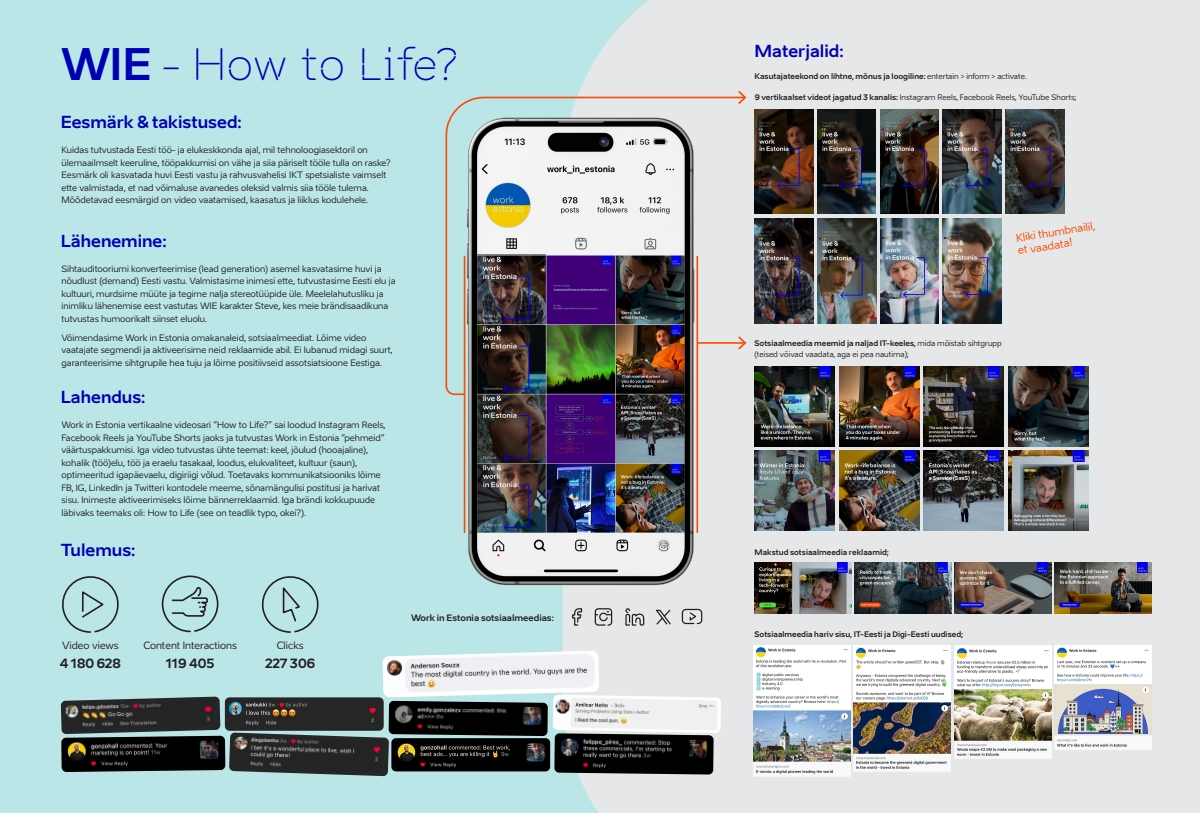
<style>
.page{position:relative;width:1200px;height:813px;background:#fff}
.page>*{position:absolute;margin:0;border:0;box-sizing:border-box;transform-origin:0 0}
.t1{font:43.12px "Aino Headline";color:#0000b4}
.t2{font:700 16.44px "Aino";color:#0000b4}
.t3{font:700 12.62px "Aino";color:#231f20}
.t4{font:10.62px/12.7px "Aino";color:#ff4800}
.t5{font:10px "Aino";color:#231f20}
.t6{font:8.75px/12.5px "Aino";color:#231f20}
.t7{font:700 8.75px "Aino";color:#231f20}
.t8{font:7.62px/11.2px "Aino";color:#231f20}
.t9{font:700 7.62px "Aino";color:#231f20}
.s1{font-family:"Aino";font-weight:700}
.s2{font-weight:400}
.s3{font-weight:700}
</style>
<div class="page">
<div style="left:0;top:0;width:1200px;height:812px;background:#bae6e8"></div>
<div style="left:563px;top:0;width:457px;height:812px;background:#e6e7e8"></div>
<div style="left:1020px;top:0;width:180px;height:812px;background:#e6e7e8"></div>
<img style="left:463px;top:396px;width:253px;height:209px">
<img style="left:943px;top:219px;width:59px;height:104px">
<img style="left:754px;top:109px;width:59px;height:105px">
<img style="left:818px;top:219px;width:59px;height:104px">
<img style="left:1006px;top:109px;width:58px;height:105px">
<img style="left:817px;top:109px;width:59px;height:105px">
<img style="left:943px;top:109px;width:59px;height:105px">
<img style="left:880px;top:109px;width:59px;height:105px">
<img style="left:880px;top:219px;width:59px;height:104px">
<img style="left:754px;top:219px;width:59px;height:104px">
<img style="left:755px;top:562px;width:97px;height:51px">
<img style="left:855px;top:562px;width:97px;height:51px">
<img style="left:955px;top:562px;width:97px;height:51px">
<img style="left:1054px;top:562px;width:98px;height:51px">
<svg style="left:61px;top:650px;width:660px;height:126px"></svg>
<img style="left:554px;top:695px;width:157px;height:36px">
<img style="left:686px;top:698px;width:33px;height:33px">
<svg style="left:62px;top:576px;width:57px;height:57px"></svg>
<svg style="left:161px;top:575px;width:58px;height:58px"></svg>
<svg style="left:261px;top:576px;width:58px;height:57px"></svg>
<img style="left:755px;top:450px;width:80px;height:80px">
<img style="left:839px;top:450px;width:80px;height:80px">
<img style="left:924px;top:450px;width:80px;height:80px">
<img style="left:1009px;top:450px;width:79px;height:80px">
<img style="left:755px;top:366px;width:80px;height:80px">
<img style="left:839px;top:366px;width:80px;height:80px">
<img style="left:924px;top:366px;width:80px;height:80px">
<img style="left:1008px;top:366px;width:80px;height:80px">
<hr style="left:464px;top:256px;width:1px;height:276px;background:#ff4800">
<hr style="left:697px;top:256px;width:1px;height:276px;background:#ff4800">
<img style="left:445px;top:96px;width:301px;height:300px">
<svg style="left:738px;top:91px;width:8px;height:13px"></svg>
<img style="left:753px;top:645px;width:97px;height:131px">
<img style="left:854px;top:645px;width:97px;height:126px">
<img style="left:1055px;top:645px;width:97px;height:104px">
<img style="left:954px;top:645px;width:97px;height:112px">
<div style="left:682px;top:608px;width:20px;height:16px;border:1px solid #231f20;border-radius:4px"></div>
<svg style="left:689px;top:611px;width:9px;height:11px"></svg>
<svg style="left:625px;top:607px;width:20px;height:19px"></svg>
<div style="left:595px;top:608px;width:17px;height:17px;border:1px solid #231f20;border-radius:3px"></div>
<svg style="left:595px;top:611px;width:17px;height:10px"></svg>
<svg style="left:571px;top:607px;width:12px;height:19px"></svg>
<svg style="left:654px;top:608px;width:18px;height:17px"></svg>
<h1 class="t1" style="left:61px;top:36px;width:399px"><span class="s1">WIE</span> - How to Life?</h1>
<h2 class="t2" style="left:61px;top:112px;width:183px">Eesmärk &amp; takistused:</h2>
<p class="t6" style="left:62px;top:144px;width:331px">Kuidas tutvustada Eesti töö- ja elukeskkonda ajal, mil tehnoloogiasektoril on ülemaailmselt keeruline, tööpakkumisi on vähe ja siia päriselt tööle tulla on raske?<br>Eesmärk oli kasvatada huvi Eesti vastu ja rahvusvahelisi IKT spetsialiste vaimselt ette valmistada, et nad võimaluse avanedes oleksid valmis siia tööle tulema.<br>Mõõdetavad eesmärgid on video vaatamised, kaasatus ja liiklus kodulehele.</p>
<h2 class="t2" style="left:61px;top:230px;width:108px">Lähenemine:</h2>
<p class="t6" style="left:62px;top:262px;width:336px">Sihtauditooriumi konverteerimise (lead generation) asemel kasvatasime huvi ja nõudlust (demand) Eesti vastu. Valmistasime inimesi ette, tutvustasime Eesti elu ja kultuuri, murdsime müüte ja tegime nalja stereotüüpide üle. Meelelahutusliku ja inimliku lähenemise eest vastutas WIE karakter Steve, kes meie brändisaadikuna tutvustas humoorikalt siinset eluolu.</p>
<p class="t6" style="left:62px;top:331px;width:333px">Võimendasime Work in Estonia omakanaleid, sotsiaalmeediat. Lõime video vaatajate segmendi ja aktiveerisime neid reklaamide abil. Ei lubanud midagi suurt, garanteerisime sihtgrupile hea tuju ja lõime positiivseid assotsiatsioone Eestiga.</p>
<h2 class="t2" style="left:61px;top:386px;width:86px">Lahendus:</h2>
<p class="t6" style="left:62px;top:418px;width:325px">Work in Estonia vertikaalne videosari “How to Life?” sai loodud Instagram Reels, Facebook Reels ja YouTube Shorts jaoks ja tutvustas Work in Estonia “pehmeid” väärtuspakkumisi. Iga video tutvustas ühte teemat: keel, jõulud (hooajaline), kohalik (töö)elu, töö ja eraelu tasakaal, loodus, elukvaliteet, kultuur (saun), optimeeritud igapäevaelu, digiriigi võlud. Toetavaks kommunikatsiooniks lõime FB, IG, LinkedIn ja Twitteri kontodele meeme, sõnamängulisi postitusi ja harivat sisu. Inimeste aktiveerimiseks lõime bännerreklaamid. Iga brändi kokkupuude läbivaks teemaks oli: How to Life (see on teadlik typo, okei?).</p>
<h2 class="t2" style="left:61px;top:538px;width:76px">Tulemus:</h2>
<p class="t5" style="left:62px;top:639px;width:58px">Video views</p>
<p class="t5" style="left:143px;top:639px;width:95px">Content Interactions</p>
<p class="t5" style="left:277px;top:639px;width:28px">Clicks</p>
<h3 class="t3" style="left:60px;top:655px;width:63px">4 180 628</h3>
<h3 class="t3" style="left:166px;top:655px;width:50px">119 405</h3>
<h3 class="t3" style="left:265px;top:655px;width:52px">227 306</h3>
<p class="t7" style="left:411px;top:611px;width:144px">Work in Estonia sotsiaalmeedias:</p>
<h2 class="t2" style="left:755px;top:40px;width:91px">Materjalid:</h2>
<p class="t9" style="left:755px;top:71px;width:274px">Kasutajateekond on lihtne, mõnus ja loogiline: <span class="s2">entertain &gt; inform &gt; activate.</span></p>
<p class="t8" style="left:755px;top:91px;width:323px"><span class="s3">9 vertikaalset videot jagatud 3 kanalis:</span> Instagram Reels, Facebook Reels, YouTube Shorts;</p>
<p class="t4" style="left:1015px;top:232px;width:81px;rotate:-9deg">Kliki thumbnailil, et vaadata!</p>
<p class="t8" style="left:755px;top:337px;width:249px"><span class="s3">Sotsiaalmeedia meemid ja naljad IT-keeles,</span> mida mõistab sihtgrupp (teised võivad vaadata, aga ei pea nautima);</p>
<p class="t9" style="left:755px;top:546px;width:136px">Makstud sotsiaalmeedia reklaamid;</p>
<p class="t9" style="left:755px;top:629px;width:210px">Sotsiaalmeedia hariv sisu, IT-Eesti ja Digi-Eesti uudised;</p>
</div>
